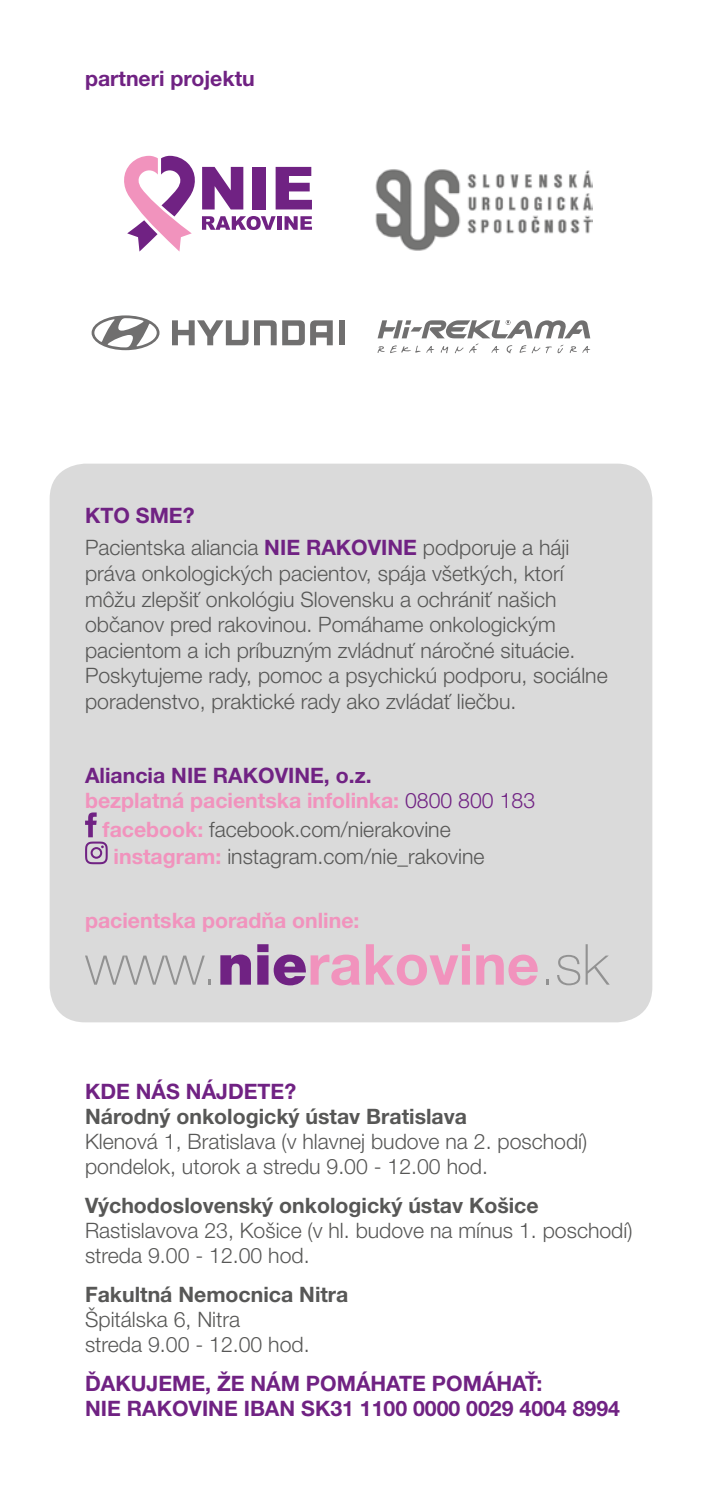
<style>
.page{position:relative;width:702px;height:1489px;background:#fff}
.page>*{position:absolute;margin:0;border:0;box-sizing:border-box;transform-origin:0 0}
.t1{font:700 56.5px "Helvetica Neue LT Pro";color:#f193bd}
.t2{font:300 21.25px/25.5px "Helvetica Neue LT Pro";color:#575756}
.t3{font:700 21.25px/25px "Helvetica Neue LT Pro";color:#702283}
.t4{font:700 21.25px "Helvetica Neue LT Pro";color:#575756}
.t5{font:700 21.25px/25.5px "Helvetica Neue LT Pro";color:#f193bd}
.s1{font-weight:700;color:#702283}
.s2{color:#702283}
.s3{font-weight:300;color:#702283}
.s4{font-weight:700;color:#f193bd}
.s5{font-weight:100;color:#929292}
.s6{font-weight:900;color:#702283}
</style>
<div class="page">
<div style="left:50px;top:463px;width:602px;height:559px;background:#dadada;border-radius:35px"></div>
<svg style="left:172px;top:320px;width:76px;height:25px"></svg>
<svg style="left:254px;top:320px;width:79px;height:25px"></svg>
<div style="left:338px;top:320px;width:6px;height:25px;background:#706f6f"></div>
<svg style="left:92px;top:315px;width:67px;height:35px"></svg>
<img style="left:375px;top:169px;width:218px;height:82px">
<svg style="left:377px;top:320px;width:213px;height:33px"></svg>
<svg style="left:85px;top:812px;width:23px;height:52px"></svg>
<svg style="left:124px;top:156px;width:188px;height:95px"></svg>
<p class="t3" style="left:85px;top:65px;width:171px">partneri projektu</p>
<p class="t2" style="left:85px;top:498px;width:486px;line-height:32.5px"><span class="s1">KTO SME?<br></span>Pacientska aliancia <span class="s1">NIE RAKOVINE</span> podporuje a háji</p>
<p class="t2" style="left:85px;top:560px;width:524px">práva onkologických pacientov, spája všetkých, ktorí môžu zlepšiť onkológiu Slovensku a ochrániť našich občanov pred rakovinou. Pomáhame onkologickým pacientom a ich príbuzným zvládnuť náročné situácie.<br>Poskytujeme rady, pomoc a psychickú podporu, sociálne poradenstvo, praktické rady ako zvládať liečbu.</p>
<p class="t5" style="left:85px;top:761px;width:451px"><span class="s2">Aliancia NIE RAKOVINE, o.z.<br></span>bezplatná pacientska infolinka: <span class="s3">0800 800 183</span></p>
<p class="t2" style="left:114px;top:815px;width:372px;line-height:27px;text-indent:-11px"><span class="s4">facebook:</span> facebook.com/nierakovine <span class="s4">instagram:</span> instagram.com/nie_rakovine</p>
<p class="t5" style="left:85px;top:906px;width:276px">pacientska poradňa online:</p>
<h1 class="t1" style="left:85px;top:928px;width:525px"><span class="s5">www.</span><span class="s6">nie</span>rakovine<span class="s5">.sk</span></h1>
<p class="t3" style="left:85px;top:1077px;width:212px">KDE NÁS NÁJDETE?</p>
<p class="t4" style="left:85px;top:1102px;width:383px">Národný onkologický ústav Bratislava</p>
<p class="t2" style="left:85px;top:1127px;width:503px">Klenová 1, Bratislava (v hlavnej budove na 2. poschodí) pondelok, utorok a stredu 9.00 - 12.00 hod.</p>
<p class="t4" style="left:85px;top:1191px;width:455px">Východoslovenský onkologický ústav Košice</p>
<p class="t2" style="left:85px;top:1217px;width:549px">Rastislavova 23, Košice (v hl. budove na mínus 1. poschodí) streda 9.00 - 12.00 hod.</p>
<p class="t4" style="left:85px;top:1280px;width:265px">Fakultná Nemocnica Nitra</p>
<p class="t2" style="left:85px;top:1306px;width:226px">Špitálska 6, Nitra<br>streda 9.00 - 12.00 hod.</p>
<p class="t3" style="left:85px;top:1370px;width:536px">ĎAKUJEME, ŽE NÁM POMÁHATE POMÁHAŤ:<br>NIE RAKOVINE IBAN SK31 1100 0000 0029 4004 8994</p>
</div>
